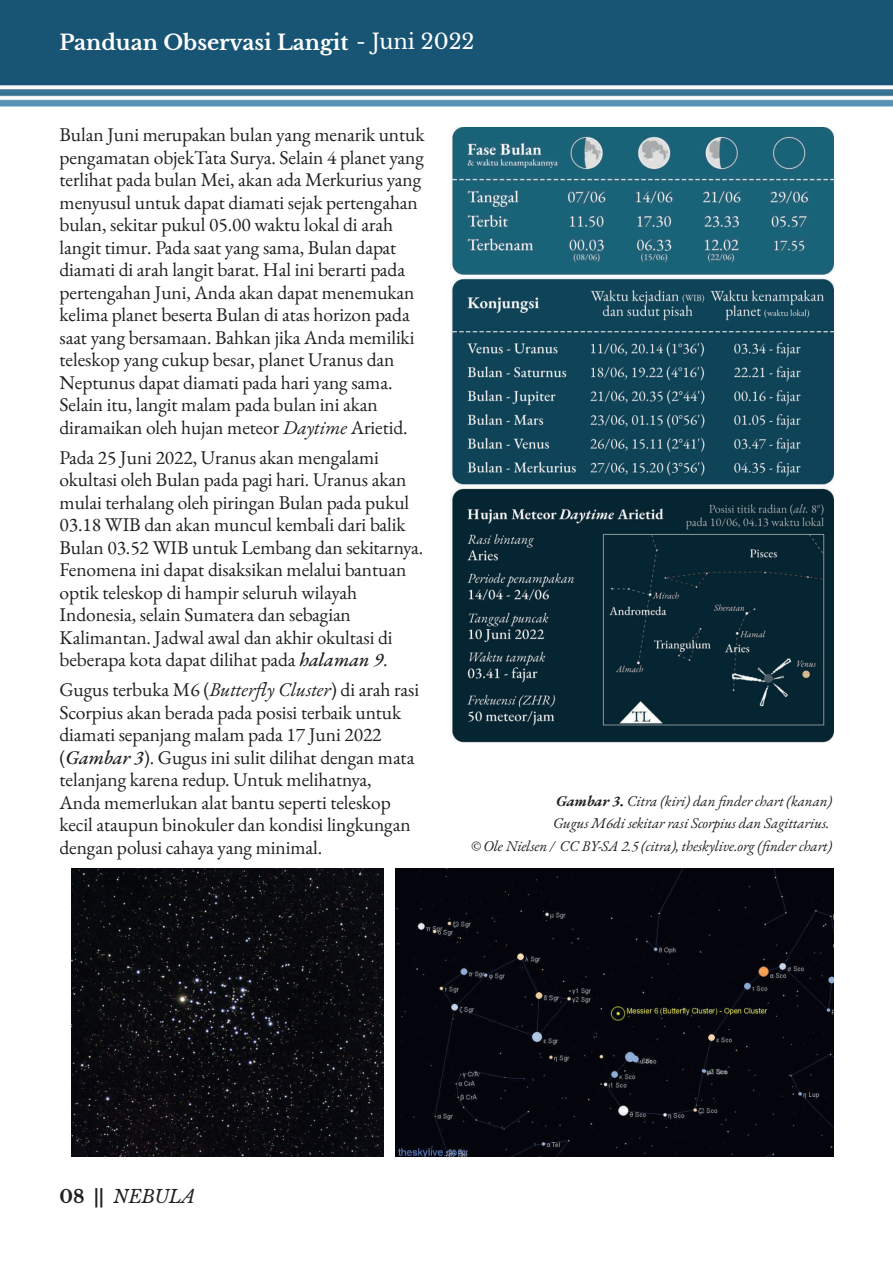
<style>
.page{position:relative;width:893px;height:1263px;background:#fff}
.page>*{position:absolute;margin:0;border:0;box-sizing:border-box;transform-origin:0 0}
.t1{font:700 21px "Libre Baskerville";letter-spacing:-.005em;color:#fff}
.t2{font:19.5px/22.5px "EB Garamond";letter-spacing:-.005em;color:#231f20}
.t3{font:italic 18px "Libre Baskerville";letter-spacing:-.005em;color:#231f20}
.t4{font:italic 15px/22.5px "EB Garamond";letter-spacing:-.005em;color:#231f20;text-align:right}
.s1{font-weight:400}
.s2{font-style:italic}
.s3{font-weight:500;font-style:italic}
.s4{font-weight:700}
.s5{font-weight:700;font-style:normal}
</style>
<div class="page">
<img style="left:0;top:0;width:893px;height:1157px">
<img style="left:60px;top:128px;width:773px;height:1029px">
<div style="left:395px;top:868px;width:438px;height:289px;background:#03040c"></div>
<img style="left:72px;top:869px;width:312px;height:288px">
<p class="t1" style="left:60px;top:29px;width:416px">Panduan Observasi Langit <span class="s1">- Juni 2022</span></p>
<p class="t2" style="left:60px;top:123px;width:366px">Bulan Juni merupakan bulan yang menarik untuk pengamatan objekTata Surya. Selain 4 planet yang terlihat pada bulan Mei, akan ada Merkurius yang menyusul untuk dapat diamati sejak pertengahan bulan, sekitar pukul 05.00 waktu lokal di arah langit timur. Pada saat yang sama, Bulan dapat diamati di arah langit barat. Hal ini berarti pada pertengahan Juni, Anda akan dapat menemukan kelima planet beserta Bulan di atas horizon pada saat yang bersamaan. Bahkan jika Anda memiliki teleskop yang cukup besar, planet Uranus dan Neptunus dapat diamati pada hari yang sama.<br>Selain itu, langit malam pada bulan ini akan diramaikan oleh hujan meteor <span class="s2">Daytime</span> Arietid.</p>
<p class="t2" style="left:60px;top:446px;width:365px">Pada 25 Juni 2022, Uranus akan mengalami okultasi oleh Bulan pada pagi hari. Uranus akan mulai terhalang oleh piringan Bulan pada pukul 03.18 WIB dan akan muncul kembali dari balik Bulan 03.52 WIB untuk Lembang dan sekitarnya.<br>Fenomena ini dapat disaksikan melalui bantuan optik teleskop di hampir seluruh wilayah Indonesia, selain Sumatera dan sebagian Kalimantan. Jadwal awal dan akhir okultasi di beberapa kota dapat dilihat pada <span class="s3">halaman 9</span>.</p>
<p class="t2" style="left:60px;top:678px;width:361px">Gugus terbuka M6 (<span class="s2">Butterfly Cluster</span>) di arah rasi Scorpius akan berada pada posisi terbaik untuk diamati sepanjang malam pada 17 Juni 2022 (<span class="s3">Gambar 3</span>). Gugus ini sulit dilihat dengan mata telanjang karena redup. Untuk melihatnya,<br>Anda memerlukan alat bantu seperti teleskop kecil ataupun binokuler dan kondisi lingkungan dengan polusi cahaya yang minimal.</p>
<p class="t4" style="left:471px;top:789px;width:363px"><span class="s4">Gambar 3.</span> Citra (kiri) dan finder chart (kanan)<br>Gugus M6di sekitar rasi Scorpius dan Sagittarius.<br>© Ole Nielsen / CC BY-SA 2.5 (citra), theskylive.org (finder chart)</p>
<p class="t3" style="left:60px;top:1185px;width:137px"><span class="s5">08 ||</span> NEBULA</p>
</div>
